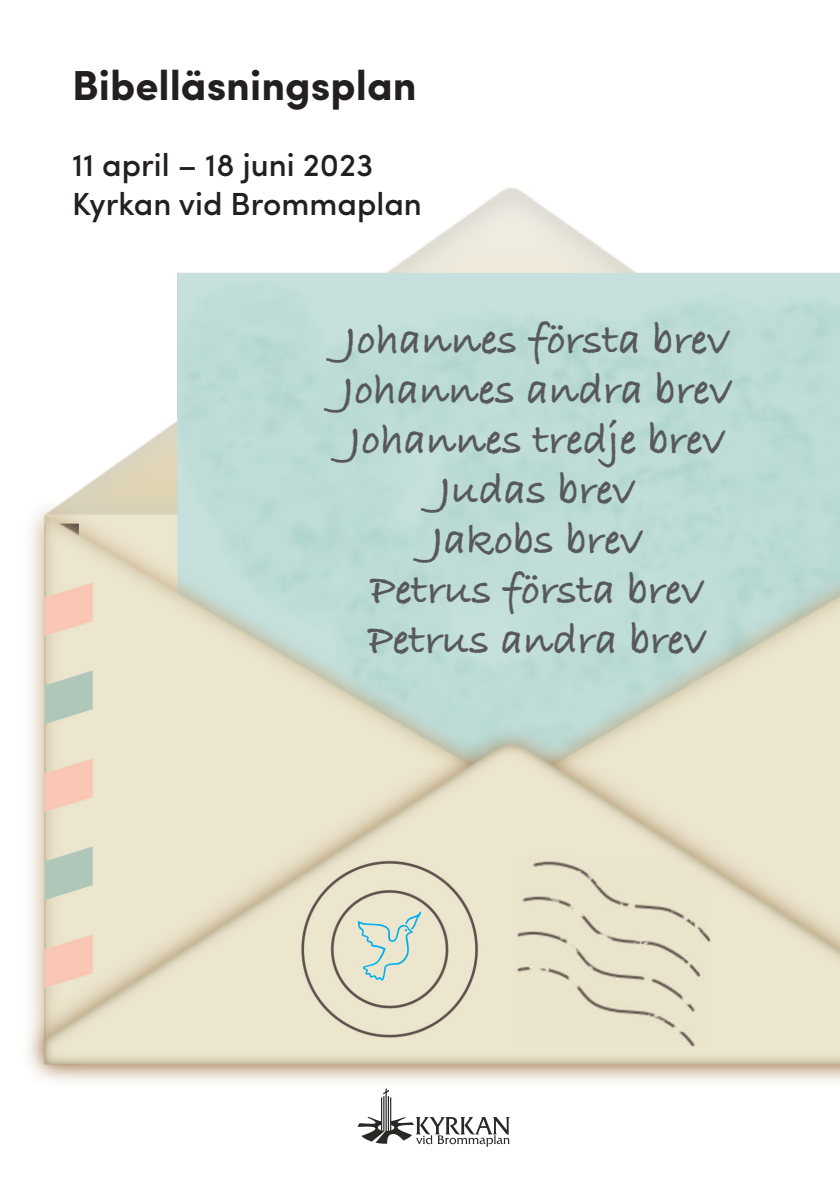
<style>
.page{position:relative;width:840px;height:1191px;background:#fff}
.page>*{position:absolute;margin:0;border:0;box-sizing:border-box;transform-origin:0 0}
.t1{font:700 44px "Bradley Hand ITCTT";color:#57585a}
.t2{font:700 42px "Sofia Pro";color:#231f20}
.t3{font:500 32px "Sofia Pro";color:#231f20}
</style>
<div class="page">
<img style="left:28px;top:188px;width:811px;height:893px">
<svg style="left:358px;top:911px;width:63px;height:69px;background:#d2dfd1"></svg>
<svg style="left:357px;top:1088px;width:152px;height:58px"></svg>
<p class="t2" style="left:72px;top:53px;width:346px">Bibelläsningsplan</p>
<p class="t3" style="left:72px;top:141px;width:302px">11 april – 18 juni 2023</p>
<p class="t3" style="left:72px;top:180px;width:351px">Kyrkan vid Brommaplan</p>
<p class="t1" style="left:344px;top:306px;width:386px">Johannes första brev</p>
<p class="t1" style="left:342px;top:356px;width:390px">Johannes andra brev</p>
<p class="t1" style="left:349px;top:406px;width:376px">Johannes tredje brev</p>
<p class="t1" style="left:439px;top:456px;width:197px">Judas brev</p>
<p class="t1" style="left:431px;top:506px;width:212px">Jakobs brev</p>
<p class="t1" style="left:370px;top:556px;width:335px">Petrus första brev</p>
<p class="t1" style="left:367px;top:606px;width:339px">Petrus andra brev</p>
</div>
